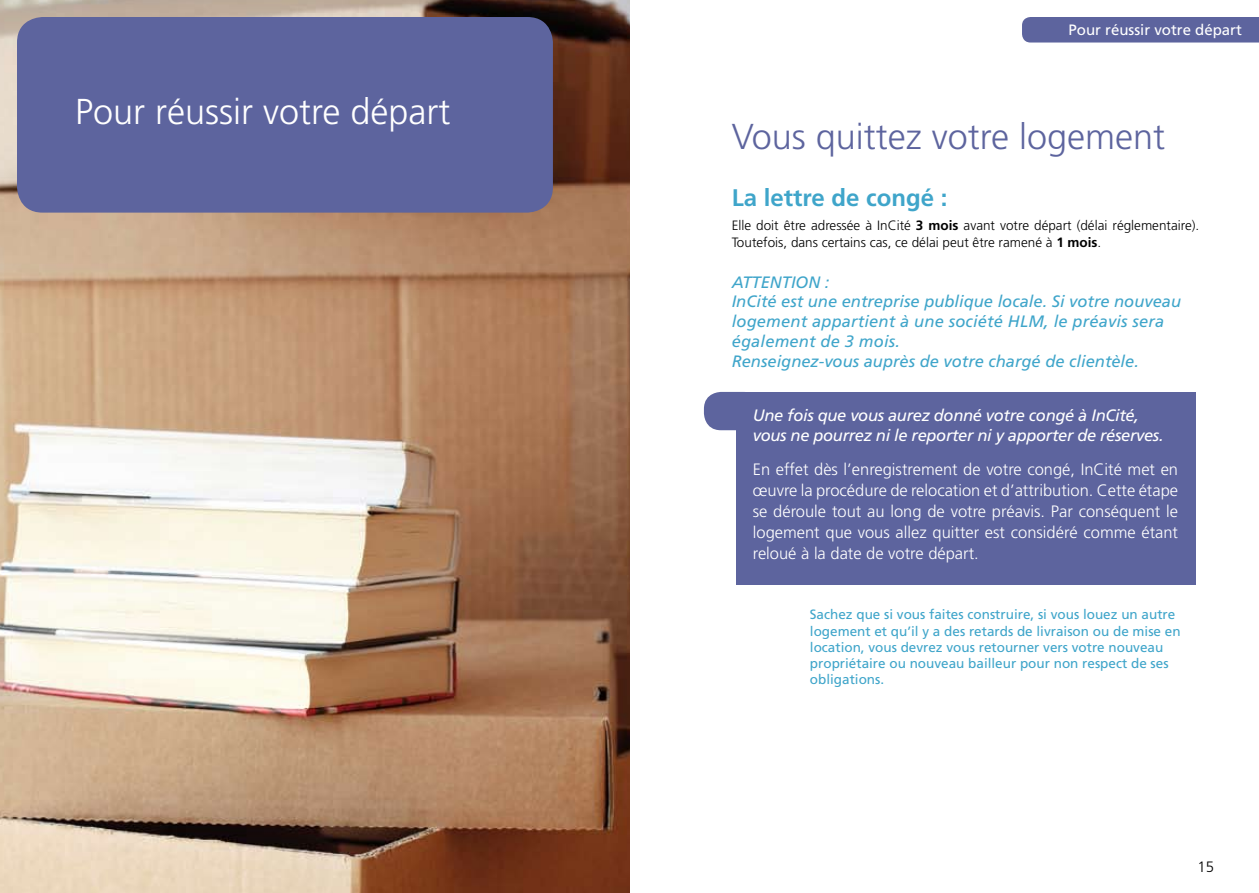
<style>
.page{position:relative;width:1259px;height:893px;background:#fff}
.page>*{position:absolute;margin:0;border:0;box-sizing:border-box;transform-origin:0 0}
.t1{font:300 36px "Frutiger";color:#5d649e}
.t2{font:300 36px "Frutiger";color:#fff}
.t3{font:700 24px "Frutiger";color:#3fa5ca}
.t4{font:300 16.5px/21px "Frutiger";color:#fff;text-align:justify}
.t5{font:italic 16.5px/19.8px "Frutiger";color:#3fa5ca}
.t6{font:italic 16.5px/19.8px "Frutiger";letter-spacing:-.02em;color:#fff}
.t7{font:15px "Frutiger";color:#fff}
.t8{font:300 15px "Frutiger";color:#000}
.t9{font:13.5px/16.2px "Frutiger";color:#3fa5ca}
.t10{font:300 13.5px/16.2px "Frutiger";color:#000}
.s1{font-weight:700}
</style>
<div class="page">
<img style="left:0;top:0;width:629px;height:893px">
<div style="left:1022px;top:17px;width:237px;height:26px;background:#5d649e"></div>
<div style="left:704px;top:392px;width:56px;height:38px;background:#5d649e;border-radius:17px"></div>
<div style="left:736px;top:392px;width:459px;height:193px;background:#5d649e"></div>
<div style="left:17px;top:17px;width:536px;height:196px;background:#5d649e;border-radius:26px"></div>
<h1 class="t2" style="left:75px;top:91px;width:377px">Pour réussir votre départ</h1>
<p class="t7" style="left:1068px;top:21px;width:175px">Pour réussir votre départ</p>
<h1 class="t1" style="left:731px;top:116px;width:435px">Vous quittez votre logement</h1>
<h2 class="t3" style="left:731px;top:183px;width:217px">La lettre de congé :</h2>
<p class="t10" style="left:731px;top:218px;width:469px">Elle doit être adressée à InCité <span class="s1">3 mois</span> avant votre départ (délai réglementaire).<br>Toutefois, dans certains cas, ce délai peut être ramené à <span class="s1">1 mois</span>.</p>
<p class="t5" style="left:731px;top:272px;width:11px">Attention</p>
<p class="t5" style="left:731px;top:272px;width:451px;text-indent:93px">:<br>InCité est une entreprise publique locale. Si votre nouveau logement appartient à une société HLM, le préavis sera également de 3 mois.<br>Renseignez-vous auprès de votre chargé de clientèle.</p>
<p class="t6" style="left:753px;top:406px;width:412px">Une fois que vous aurez donné votre congé à InCité, vous ne pourrez ni le reporter ni y apporter de réserves.</p>
<p class="t4" style="left:753px;top:459px;width:427px">En effet dès l’enregistrement de votre congé, InCité met en œuvre la procédure de relocation et d’attribution. Cette étape se déroule tout au long de votre préavis. Par conséquent le logement que vous allez quitter est considéré comme étant reloué à la date de votre départ.</p>
<p class="t9" style="left:810px;top:607px;width:372px">Sachez que si vous faites construire, si vous louez un autre logement et qu’il y a des retards de livraison ou de mise en location, vous devrez vous retourner vers votre nouveau propriétaire ou nouveau bailleur pour non respect de ses obligations.</p>
<p class="t8" style="left:1197px;top:858px;width:18px">15</p>
</div>
